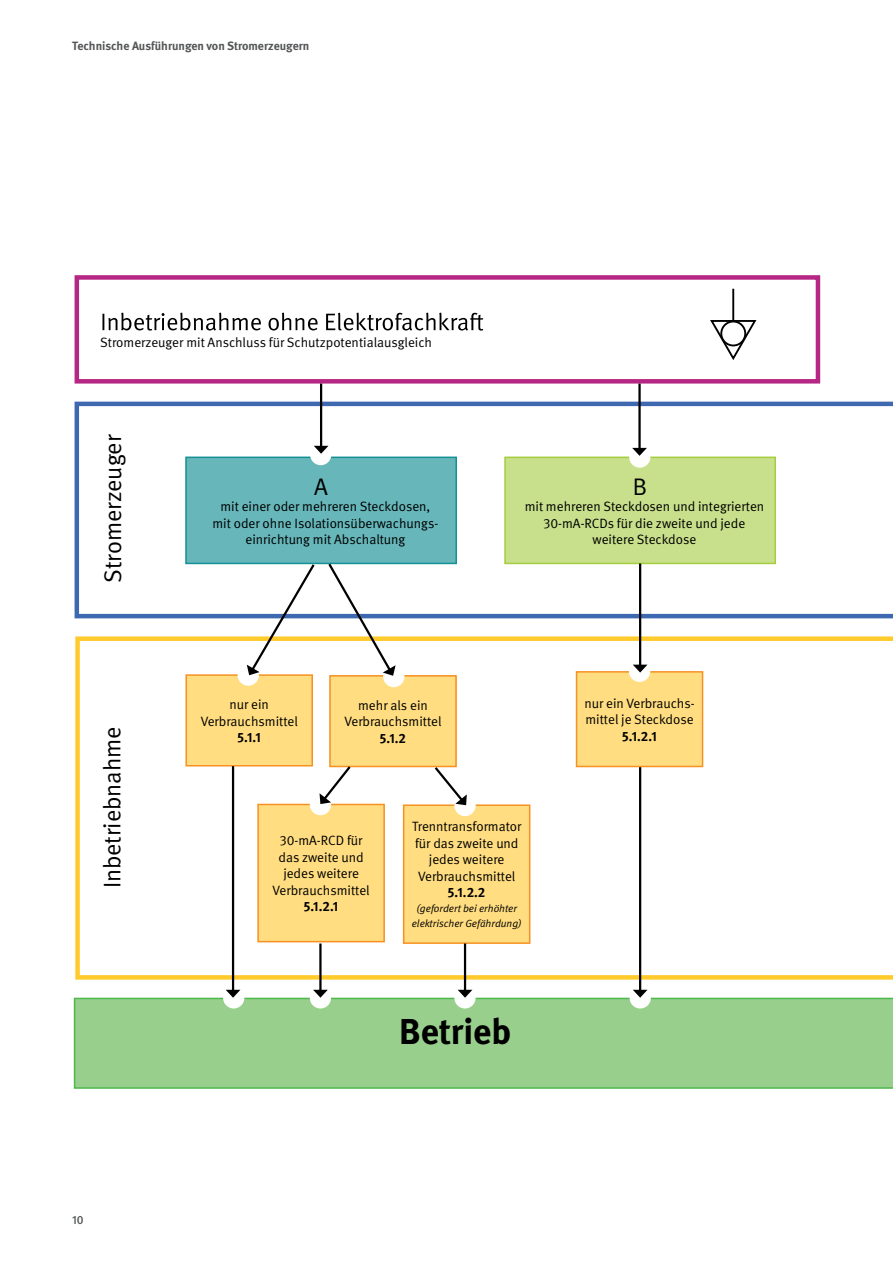
<style>
.page{position:relative;width:893px;height:1263px;background:#fff}
.page>*{position:absolute;margin:0;border:0;box-sizing:border-box;transform-origin:0 0}
.t1{font:700 36px "DGUV Meta";color:#000}
.t2{font:24px "DGUV Meta";color:#000}
.t3{font:13.5px/16.5px "DGUV Meta";color:#000;text-align:center}
.t4{font:700 13.5px "DGUV Meta";color:#000}
.t5{font:700 12px "DGUV Meta";color:#545658}
.t6{font:500 12px "DGUV Meta";color:#545658}
.t7{font:italic 10.5px/15px "DGUV Meta";color:#000;text-align:center}
</style>
<div class="page">
<svg style="left:75px;top:636px;width:818px;height:344px"></svg>
<svg style="left:75px;top:402px;width:818px;height:216px"></svg>
<svg style="left:102px;top:313px;width:381px;height:18px"></svg>
<div style="left:75px;top:275px;width:745px;height:109px;border:4px solid #b62785"></div>
<div style="left:186px;top:457px;width:270px;height:106px;background:#66b6ba"></div>
<div style="left:185px;top:457px;width:272px;height:107px;border:2px solid #149194"></div>
<div style="left:505px;top:457px;width:270px;height:106px;background:#c8df8b"></div>
<div style="left:504px;top:457px;width:272px;height:107px;border:2px solid #a4ce3d"></div>
<div style="left:186px;top:675px;width:126px;height:91px;background:#ffdd80"></div>
<div style="left:185px;top:674px;width:128px;height:93px;border:2px solid #f79123"></div>
<div style="left:330px;top:676px;width:126px;height:90px;background:#ffdd80"></div>
<div style="left:329px;top:675px;width:128px;height:92px;border:2px solid #f79123"></div>
<div style="left:576px;top:672px;width:126px;height:94px;background:#ffdd80"></div>
<div style="left:576px;top:671px;width:127px;height:96px;border:2px solid #f79123"></div>
<div style="left:258px;top:804px;width:126px;height:138px;background:#ffdd80"></div>
<div style="left:257px;top:804px;width:128px;height:138px;border:2px solid #f79123"></div>
<div style="left:404px;top:805px;width:126px;height:138px;background:#ffdd80"></div>
<div style="left:403px;top:804px;width:127px;height:140px;border:2px solid #f79123"></div>
<svg style="left:710px;top:319px;width:47px;height:41px"></svg>
<hr style="left:732px;top:289px;width:2px;height:32px;background:#000">
<div style="left:310px;top:444px;width:21px;height:21px;background:#fff;border-radius:50%"></div>
<hr style="left:320px;top:384px;width:2px;height:64px;background:#000">
<svg style="left:314px;top:446px;width:14px;height:8px"></svg>
<div style="left:629px;top:446px;width:21px;height:22px;background:#fff;border-radius:50%"></div>
<hr style="left:638px;top:384px;width:3px;height:66px;background:#000">
<svg style="left:632px;top:448px;width:15px;height:8px"></svg>
<div style="left:629px;top:661px;width:21px;height:21px;background:#fff;border-radius:50%"></div>
<hr style="left:639px;top:563px;width:2px;height:103px;background:#000">
<svg style="left:633px;top:665px;width:14px;height:8px"></svg>
<div style="left:238px;top:664px;width:21px;height:22px;background:#fff;border-radius:50%"></div>
<svg style="left:247px;top:562px;width:70px;height:113px"></svg>
<div style="left:383px;top:666px;width:21px;height:21px;background:#fff;border-radius:50%"></div>
<svg style="left:326px;top:561px;width:70px;height:115px"></svg>
<div style="left:310px;top:794px;width:21px;height:21px;background:#fff;border-radius:50%"></div>
<div style="left:454px;top:795px;width:22px;height:21px;background:#fff;border-radius:50%"></div>
<svg style="left:432px;top:765px;width:35px;height:40px"></svg>
<svg style="left:319px;top:764px;width:34px;height:40px"></svg>
<div style="left:74px;top:998px;width:819px;height:91px;background:#99cf8d"></div>
<div style="left:310px;top:987px;width:21px;height:22px;background:#fff;border-radius:50%"></div>
<div style="left:454px;top:987px;width:22px;height:22px;background:#fff;border-radius:50%"></div>
<div style="left:629px;top:987px;width:22px;height:22px;background:#fff;border-radius:50%"></div>
<div style="left:223px;top:987px;width:21px;height:22px;background:#fff;border-radius:50%"></div>
<hr style="left:319px;top:944px;width:3px;height:48px;background:#000">
<svg style="left:313px;top:990px;width:15px;height:8px"></svg>
<hr style="left:232px;top:766px;width:2px;height:226px;background:#000">
<svg style="left:226px;top:990px;width:14px;height:8px"></svg>
<hr style="left:464px;top:944px;width:2px;height:48px;background:#000">
<svg style="left:458px;top:990px;width:14px;height:8px"></svg>
<hr style="left:639px;top:767px;width:2px;height:225px;background:#000">
<svg style="left:633px;top:990px;width:14px;height:8px"></svg>
<p class="t5" style="left:72px;top:42px;width:239px">Technische Ausführungen von Stromerzeugern</p>
<p class="t3" style="left:100px;top:335px;width:333px">Stromerzeuger mit Anschluss für Schutzpotentialausgleich</p>
<h2 class="t2" style="left:104px;top:583px;width:150px;rotate:-90deg">Stromerzeuger</h2>
<h2 class="t2" style="left:314px;top:478px;width:15px">A</h2>
<p class="t3" style="left:212px;top:499px;width:227px">mit einer oder mehreren Steckdosen, mit oder ohne Isolationsüberwachungs&shy;einrichtung mit Abschaltung</p>
<h2 class="t2" style="left:633px;top:478px;width:16px">B</h2>
<p class="t3" style="left:525px;top:499px;width:241px">mit mehreren Steckdosen und integrierten<br>30-mA-RCDs für die zweite und jede weitere Steckdose</p>
<h2 class="t2" style="left:103px;top:888px;width:163px;rotate:-90deg">Inbetriebnahme</h2>
<p class="t6" style="left:72px;top:1216px;width:13px">10</p>
<p class="t3" style="left:201px;top:697px;width:99px">nur ein<br>Verbrauchsmittel</p>
<p class="t4" style="left:237px;top:732px;width:25px">5.1.1</p>
<p class="t3" style="left:344px;top:698px;width:99px">mehr als ein<br>Verbrauchsmittel</p>
<p class="t4" style="left:380px;top:733px;width:28px">5.1.2</p>
<p class="t3" style="left:273px;top:833px;width:99px">30-mA-RCD für das zweite und jedes weitere<br>Verbrauchsmittel</p>
<p class="t4" style="left:304px;top:901px;width:36px">5.1.2.1</p>
<p class="t3" style="left:412px;top:819px;width:111px">Trenntransformator für das zweite und jedes weitere<br>Verbrauchsmittel</p>
<p class="t4" style="left:448px;top:888px;width:39px">5.1.2.2</p>
<p class="t7" style="left:412px;top:902px;width:111px">(gefordert bei erhöhter elektrischer Gefährdung)</p>
<h1 class="t1" style="left:399px;top:1019px;width:114px">Betrieb</h1>
<p class="t3" style="left:584px;top:696px;width:112px;text-align:left">nur ein Verbrauchs&shy;mittel je Steckdose</p>
<p class="t4" style="left:622px;top:731px;width:36px">5.1.2.1</p>
</div>
